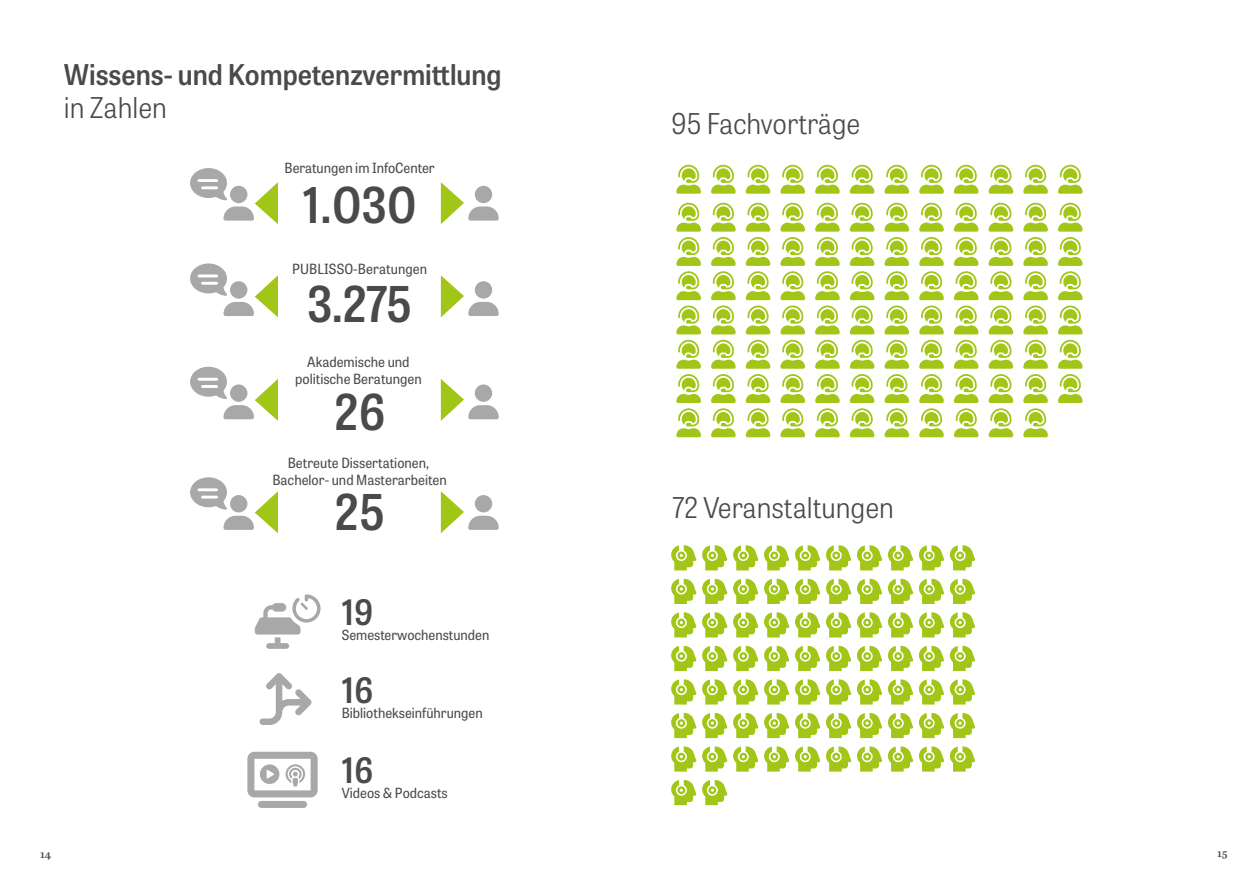
<style>
.page{position:relative;width:1259px;height:893px;background:#fff}
.page>*{position:absolute;margin:0;border:0;box-sizing:border-box;transform-origin:0 0}
.t1{font:600 49.05px "Tablet Gothic Narrow";color:#4a4a49}
.t2{font:600 34.95px "Tablet Gothic Narrow";color:#4a4a49}
.Headlines_H1_Subhead_ZDF_grau{font:300 28.5px "Tablet Gothic Narrow";color:#4a4a49}
.Headlines_H1_Headline_grau_ZDF{font:600 28.5px "Tablet Gothic Narrow";color:#4a4a49}
.t3{font:13.95px/16.8px "Tablet Gothic Narrow";color:#4a4a49;text-align:center}
.t4{font:600 10.5px "Abril Text";color:#4a4a49}
</style>
<div class="page">
<svg style="left:441px;top:182px;width:58px;height:42px"></svg>
<svg style="left:190px;top:168px;width:88px;height:56px"></svg>
<svg style="left:441px;top:275px;width:58px;height:42px"></svg>
<svg style="left:190px;top:263px;width:88px;height:54px"></svg>
<svg style="left:441px;top:379px;width:58px;height:42px"></svg>
<svg style="left:190px;top:367px;width:88px;height:54px"></svg>
<svg style="left:441px;top:491px;width:58px;height:42px"></svg>
<svg style="left:190px;top:477px;width:88px;height:56px"></svg>
<svg style="left:671px;top:545px;width:304px;height:25px"></svg>
<svg style="left:671px;top:579px;width:304px;height:25px"></svg>
<svg style="left:671px;top:612px;width:304px;height:25px"></svg>
<svg style="left:671px;top:646px;width:304px;height:25px"></svg>
<svg style="left:671px;top:679px;width:304px;height:25px"></svg>
<svg style="left:671px;top:713px;width:304px;height:25px"></svg>
<svg style="left:671px;top:746px;width:304px;height:26px"></svg>
<svg style="left:671px;top:780px;width:56px;height:25px"></svg>
<svg style="left:676px;top:165px;width:406px;height:29px"></svg>
<svg style="left:676px;top:203px;width:406px;height:97px"></svg>
<svg style="left:676px;top:306px;width:406px;height:28px"></svg>
<svg style="left:676px;top:340px;width:406px;height:97px"></svg>
<svg style="left:247px;top:752px;width:71px;height:56px"></svg>
<svg style="left:260px;top:673px;width:52px;height:52px"></svg>
<svg style="left:255px;top:594px;width:66px;height:55px"></svg>
<h1 class="Headlines_H1_Headline_grau_ZDF" style="left:64px;top:55px;width:439px">Wissens- und Kompetenzvermittlung</h1>
<h1 class="Headlines_H1_Subhead_ZDF_grau" style="left:64px;top:89px;width:105px">in Zahlen</h1>
<p class="t3" style="left:285px;top:159px;width:152px">Beratungen im InfoCenter</p>
<p class="t1" style="left:303px;top:171px;width:115px">1.030</p>
<p class="t3" style="left:292px;top:260px;width:136px">PUBLISSO-Beratungen</p>
<p class="t1" style="left:307px;top:270px;width:106px">3.275</p>
<p class="t3" style="left:295px;top:353px;width:128px">Akademische und politische Beratungen</p>
<p class="t1" style="left:334px;top:378px;width:53px">26</p>
<p class="t3" style="left:272px;top:454px;width:176px">Betreute Dissertationen,<br>Bachelor- und Masterarbeiten</p>
<p class="t1" style="left:334px;top:478px;width:52px">25</p>
<p class="t2" style="left:342px;top:589px;width:33px">19</p>
<p class="t3" style="left:342px;top:626px;width:149px">Semesterwochenstunden</p>
<p class="t2" style="left:342px;top:666px;width:33px">16</p>
<p class="t3" style="left:342px;top:704px;width:142px">Bibliothekseinführungen</p>
<p class="t2" style="left:342px;top:746px;width:33px">16</p>
<p class="t3" style="left:342px;top:784px;width:108px">Videos &amp; Podcasts</p>
<h1 class="Headlines_H1_Subhead_ZDF_grau" style="left:671px;top:105px;width:191px">95 Fachvorträge</h1>
<h1 class="Headlines_H1_Subhead_ZDF_grau" style="left:672px;top:489px;width:223px">72 Veranstaltungen</h1>
<p class="t4" style="left:40px;top:846px;width:12px">14</p>
<p class="t4" style="left:1217px;top:846px;width:12px">15</p>
</div>
